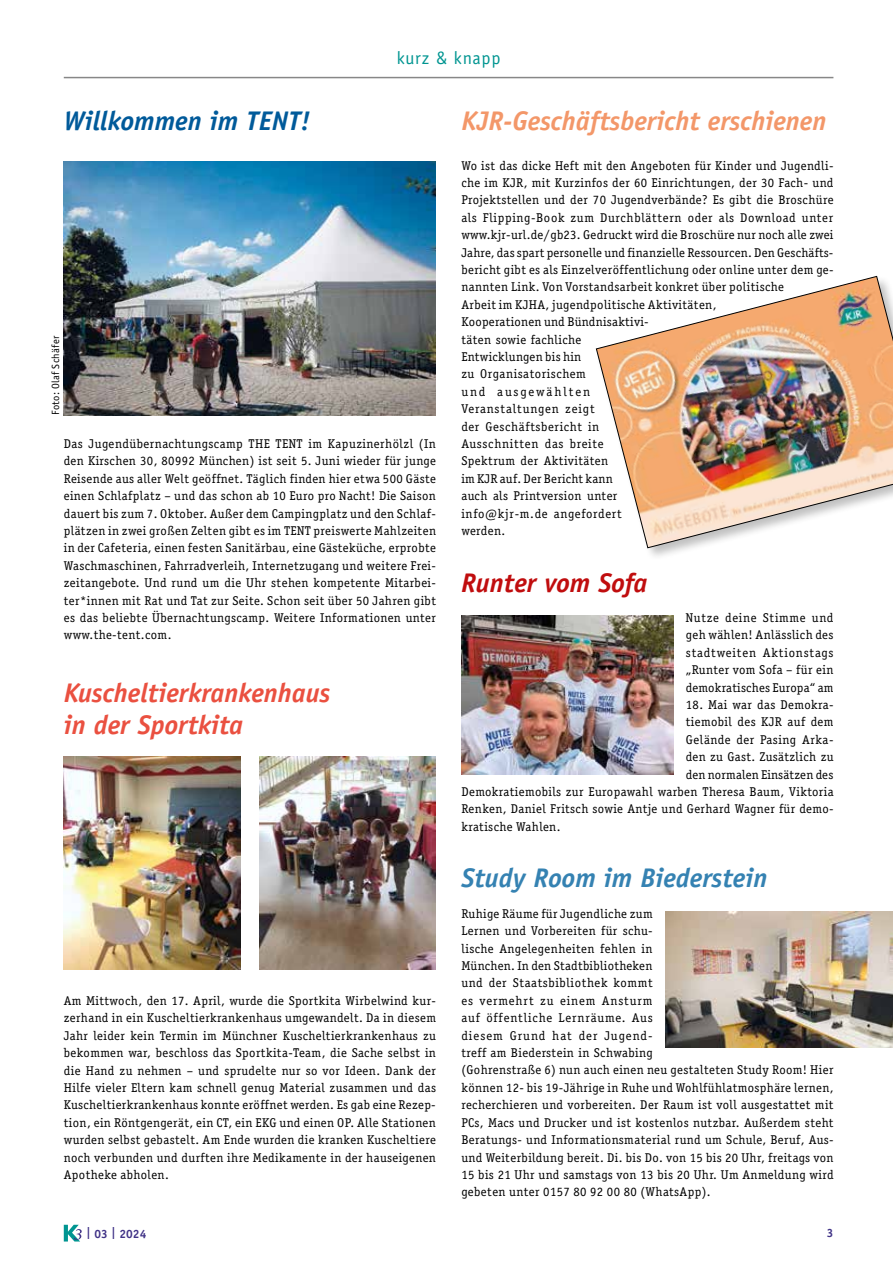
<style>
.page{position:relative;width:893px;height:1263px;background:#fff}
.page>*{position:absolute;margin:0;border:0;box-sizing:border-box;transform-origin:0 0}
.t1{font:italic 700 27px/32.4px "ITC Officina Sans";color:#ea5040}
.t2{font:italic 700 27px "ITC Officina Sans";color:#f39769}
.t3{font:italic 700 27px "ITC Officina Sans";color:#3582b2}
.t4{font:italic 700 27px "ITC Officina Sans";color:#005a9a}
.t5{font:italic 700 27px "ITC Officina Sans";color:#c00d0e}
.t6{font:18px "ITC Officina Sans";letter-spacing:.045em;color:#009591}
.t7{font:12.75px/17.4px "Officina Serif";letter-spacing:.03em;color:#000;text-align:justify}
.t8{font:700 12px "ITC Officina Sans";color:#413387}
.t9{font:10.5px "ITC Officina Sans";letter-spacing:.03em;color:#000}
</style>
<div class="page">
<svg style="left:64px;top:1225px;width:18px;height:16px"></svg>
<hr style="left:64px;top:77px;width:769px;height:1px;background:#878787">
<img style="left:665px;top:911px;width:228px;height:137px">
<img style="left:64px;top:757px;width:176px;height:212px">
<img style="left:259px;top:757px;width:177px;height:212px">
<img style="left:461px;top:615px;width:212px;height:159px">
<img style="left:64px;top:162px;width:372px;height:253px">
<img style="left:596px;top:276px;width:297px;height:272px">
<h2 class="t6" style="left:397px;top:47px;width:105px">kurz &amp; knapp</h2>
<h1 class="t4" style="left:64px;top:105px;width:248px">Willkommen im TENT!</h1>
<h1 class="t2" style="left:461px;top:105px;width:367px">KJR-Geschäftsbericht erschienen</h1>
<p class="t7" style="left:461px;top:157px;width:374px;text-align:left">Wo ist das dicke Heft mit den Angeboten für Kinder und Jugendli&shy;che im KJR, mit Kurzinfos der 60 Einrichtungen, der 30 Fach- und Projektstellen und der 70 Jugendverbände? Es gibt die Broschüre als Flipping-Book zum Durchblättern oder als Download unter www.kjr-url.de/gb23. Gedruckt wird die Broschüre nur noch alle zwei Jahre, das spart personelle und finanzielle Ressourcen. Den Geschäfts&shy;bericht gibt es als Einzelveröffentlichung oder online unter dem ge&shy;nannten Link. Von Vorstandsarbeit konkret über politische<br>Arbeit im KJHA, jugendpolitische Aktivitäten,<br>Kooperationen und Bündnisaktivi-<br>täten sowie fachliche<br>Entwicklungen bis hin<br>zu Organisatorischem<br>und ausgewählten<br>Veranstaltungen zeigt<br>der Geschäftsbericht in<br>Ausschnitten das breite<br>Spektrum der Aktivitäten<br>im KJR auf. Der Bericht kann<br>auch als Printversion unter<br>info@kjr-m.de angefordert<br>werden.</p>
<h1 class="t5" style="left:461px;top:566px;width:188px">Runter vom Sofa</h1>
<p class="t7" style="left:686px;top:609px;width:149px">Nutze deine Stimme und geh wählen! Anlässlich des stadtweiten Aktionstags „Runter vom Sofa – für ein demokratisches Europa“ am</p>
<p class="t7" style="left:686px;top:696px;width:149px">18. Mai war das Demokra-</p>
<p class="t7" style="left:686px;top:713px;width:149px">tiemobil des KJR auf dem</p>
<p class="t7" style="left:686px;top:731px;width:149px">Gelände der Pasing Arka-</p>
<p class="t7" style="left:686px;top:748px;width:149px">den zu Gast. Zusätzlich zu</p>
<p class="t7" style="left:686px;top:766px;width:149px">den normalen Einsätzen des</p>
<p class="t7" style="left:461px;top:783px;width:374px">Demokratiemobils zur Europawahl warben Theresa Baum, Viktoria</p>
<p class="t7" style="left:461px;top:800px;width:374px">Renken, Daniel Fritsch sowie Antje und Gerhard Wagner für demo-</p>
<p class="t7" style="left:461px;top:818px;width:101px">kratische Wahlen.</p>
<p class="t9" style="left:49px;top:415px;width:81px;rotate:-90deg">Foto: Olaf Schäfer</p>
<p class="t7" style="left:64px;top:435px;width:374px">Das Jugendübernachtungscamp THE TENT im Kapuzinerhölzl (In den Kirschen 30, 80992 München) ist seit 5. Juni wieder für junge Reisende aus aller Welt geöffnet. Täglich finden hier etwa 500 Gäste einen Schlafplatz – und das schon ab 10 Euro pro Nacht! Die Saison dauert bis zum 7. Oktober. Außer dem Campingplatz und den Schlaf&shy;plätzen in zwei großen Zelten gibt es im TENT preiswerte Mahlzeiten in der Cafeteria, einen festen Sanitärbau, eine Gästeküche, erprobte Waschmaschinen, Fahrradverleih, Internetzugang und weitere Frei&shy;zeitangebote. Und rund um die Uhr stehen kompetente Mitarbei&shy;ter*innen mit Rat und Tat zur Seite. Schon seit über 50 Jahren gibt es das beliebte Übernachtungscamp. Weitere Informationen unter www.the-tent.com.</p>
<h1 class="t1" style="left:64px;top:677px;width:268px">Kuscheltierkrankenhaus in der Sportkita</h1>
<p class="t7" style="left:64px;top:992px;width:374px">Am Mittwoch, den 17. April, wurde die Sportkita Wirbelwind kur&shy;zerhand in ein Kuscheltierkrankenhaus umgewandelt. Da in diesem Jahr leider kein Termin im Münchner Kuscheltierkrankenhaus zu bekommen war, beschloss das Sportkita-Team, die Sache selbst in die Hand zu nehmen – und sprudelte nur so vor Ideen. Dank der Hilfe vieler Eltern kam schnell genug Material zusammen und das Kuscheltierkrankenhaus konnte eröffnet werden. Es gab eine Rezep&shy;tion, ein Röntgengerät, ein CT, ein EKG und einen OP. Alle Stationen wurden selbst gebastelt. Am Ende wurden die kranken Kuscheltiere noch verbunden und durften ihre Medikamente in der hauseigenen Apotheke abholen.</p>
<h1 class="t3" style="left:461px;top:862px;width:307px">Study Room im Biederstein</h1>
<p class="t7" style="left:461px;top:905px;width:374px;text-align:left">Ruhige Räume für Jugendliche zum<br>Lernen und Vorbereiten für schu-<br>lische Angelegenheiten fehlen in<br>München. In den Stadtbibliotheken<br>und der Staatsbibliothek kommt<br>es vermehrt zu einem Ansturm<br>auf öffentliche Lernräume. Aus<br>diesem Grund hat der Jugend-<br>treff am Biederstein in Schwabing<br>(Gohrenstraße 6) nun auch einen neu gestalteten Study Room! Hier können 12- bis 19-Jährige in Ruhe und Wohlfühlatmosphäre lernen, recherchieren und vorbereiten. Der Raum ist voll ausgestattet mit PCs, Macs und Drucker und ist kostenlos nutzbar. Außerdem steht Beratungs- und Informationsmaterial rund um Schule, Beruf, Aus&shy;und Weiterbildung bereit. Di. bis Do. von 15 bis 20 Uhr, freitags von 15 bis 21 Uhr und samstags von 13 bis 20 Uhr. Um Anmeldung wird gebeten unter 0157 80 92 00 80 (WhatsApp).</p>
<p class="t8" style="left:86px;top:1226px;width:62px">| 03 | 2024</p>
<p class="t8" style="left:827px;top:1225px;width:8px">3</p>
</div>
